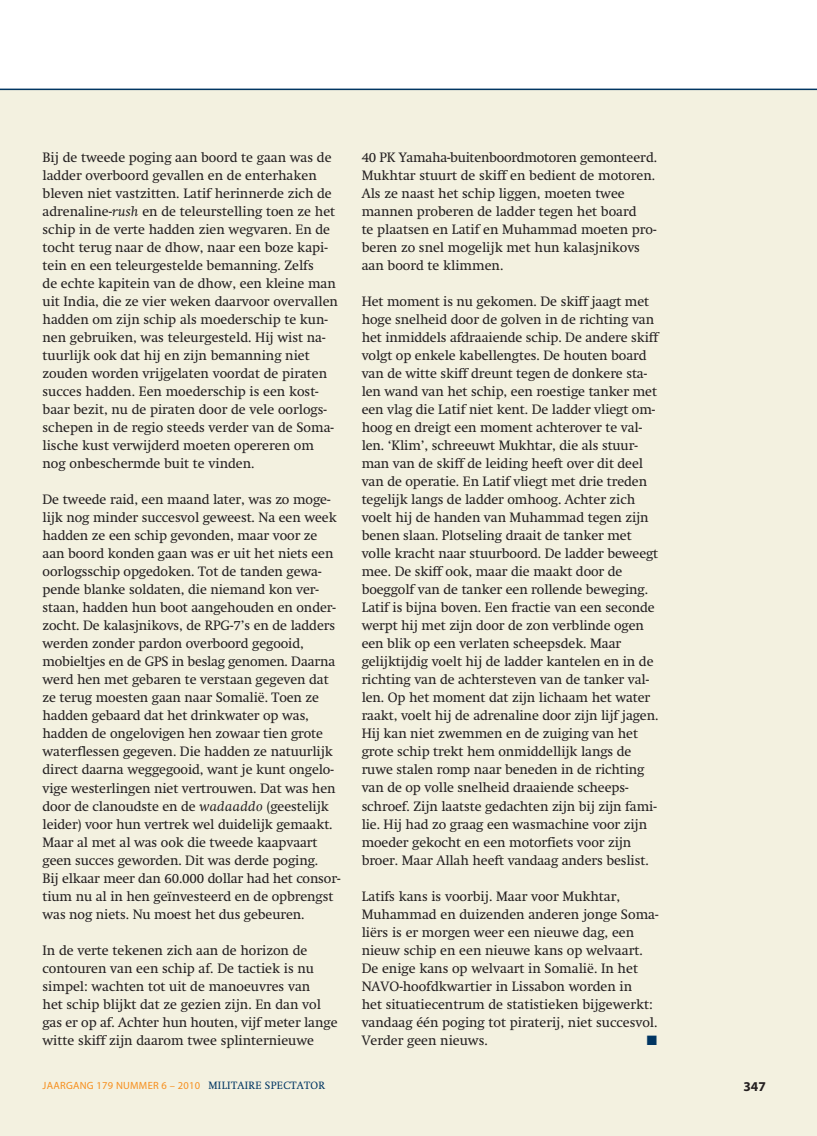
<style>
.page{position:relative;width:817px;height:1136px;background:#fff}
.page>*{position:absolute;margin:0;border:0;box-sizing:border-box;transform-origin:0 0}
.t1{font:13.5px/18px "Swift";letter-spacing:-.005em;color:#231f20}
.t2{font:700 13.5px "Myriad Pro";color:#231f20}
.t3{font:13.5px "Zapf Dingbats";color:#003562}
.t4{font:10.5px "Myriad Pro";letter-spacing:.025em;color:#f68f1e}
.s1{font-style:italic}
.s2{font-family:"Swift";color:#003562}
</style>
<div class="page">
<div style="left:0;top:89px;width:816px;height:1046px;background:#f3f1e0"></div>
<hr style="left:0;top:89px;width:816px;height:1px;background:#003562">
<p class="t1" style="left:43px;top:150px;width:297px">Bij de tweede poging aan boord te gaan was de ladder overboord gevallen en de enterhaken bleven niet vastzitten. Latif herinnerde zich de adrenaline-<span class="s1">rush</span> en de teleurstelling toen ze het schip in de verte hadden zien wegvaren. En de tocht terug naar de dhow, naar een boze kapi&shy;tein en een teleurgestelde bemanning. Zelfs<br>de echte kapitein van de dhow, een kleine man uit India, die ze vier weken daarvoor overvallen hadden om zijn schip als moederschip te kun&shy;nen gebruiken, was teleurgesteld. Hij wist na&shy;tuurlijk ook dat hij en zijn bemanning niet zouden worden vrijgelaten voordat de piraten succes hadden. Een moederschip is een kost&shy;baar bezit, nu de piraten door de vele oorlogs&shy;schepen in de regio steeds verder van de Soma&shy;lische kust verwijderd moeten opereren om nog onbeschermde buit te vinden.</p>
<p class="t1" style="left:43px;top:492px;width:299px">De tweede raid, een maand later, was zo moge&shy;lijk nog minder succesvol geweest. Na een week hadden ze een schip gevonden, maar voor ze aan boord konden gaan was er uit het niets een oorlogsschip opgedoken. Tot de tanden gewa&shy;pende blanke soldaten, die niemand kon ver&shy;staan, hadden hun boot aangehouden en onder&shy;zocht. De kalasjnikovs, de RPG-7’s en de ladders werden zonder pardon overboord gegooid, mobieltjes en de GPS in beslag genomen. Daarna werd hen met gebaren te verstaan gegeven dat ze terug moesten gaan naar Somalië. Toen ze hadden gebaard dat het drinkwater op was, hadden de ongelovigen hen zowaar tien grote waterflessen gegeven. Die hadden ze natuurlijk direct daarna weggegooid, want je kunt ongelo&shy;vige westerlingen niet vertrouwen. Dat was hen door de clanoudste en de <span class="s1">wadaaddo</span> (geestelijk leider) voor hun vertrek wel duidelijk gemaakt.<br>Maar al met al was ook die tweede kaapvaart geen succes geworden. Dit was derde poging.<br>Bij elkaar meer dan 60.000 dollar had het consor&shy;tium nu al in hen geïnvesteerd en de opbrengst was nog niets. Nu moest het dus gebeuren.</p>
<p class="t1" style="left:43px;top:942px;width:296px">In de verte tekenen zich aan de horizon de contouren van een schip af. De tactiek is nu simpel: wachten tot uit de manoeuvres van<br>het schip blijkt dat ze gezien zijn. En dan vol gas er op af. Achter hun houten, vijf meter lange witte skiff zijn daarom twee splinternieuwe</p>
<p class="t1" style="left:361px;top:150px;width:297px">40 PK Yamaha-buitenboordmotoren gemonteerd.<br>Mukhtar stuurt de skiff en bedient de motoren.<br>Als ze naast het schip liggen, moeten twee mannen proberen de ladder tegen het board<br>te plaatsen en Latif en Muhammad moeten pro&shy;beren zo snel mogelijk met hun kalasjnikovs aan boord te klimmen.</p>
<p class="t1" style="left:361px;top:294px;width:298px">Het moment is nu gekomen. De skiff jaagt met hoge snelheid door de golven in de richting van het inmiddels afdraaiende schip. De andere skiff volgt op enkele kabellengtes. De houten board van de witte skiff dreunt tegen de donkere sta&shy;len wand van het schip, een roestige tanker met een vlag die Latif niet kent. De ladder vliegt om&shy;hoog en dreigt een moment achterover te val&shy;len. ‘Klim’, schreeuwt Mukhtar, die als stuur&shy;man van de skiff de leiding heeft over dit deel van de operatie. En Latif vliegt met drie treden tegelijk langs de ladder omhoog. Achter zich voelt hij de handen van Muhammad tegen zijn benen slaan. Plotseling draait de tanker met volle kracht naar stuurboord. De ladder beweegt mee. De skiff ook, maar die maakt door de boeggolf van de tanker een rollende beweging.<br>Latif is bijna boven. Een fractie van een seconde werpt hij met zijn door de zon verblinde ogen een blik op een verlaten scheepsdek. Maar gelijktijdig voelt hij de ladder kantelen en in de richting van de achtersteven van de tanker val&shy;len. Op het moment dat zijn lichaam het water raakt, voelt hij de adrenaline door zijn lijf jagen.<br>Hij kan niet zwemmen en de zuiging van het grote schip trekt hem onmiddellijk langs de ruwe stalen romp naar beneden in de richting van de op volle snelheid draaiende scheeps&shy;schroef. Zijn laatste gedachten zijn bij zijn fami&shy;lie. Hij had zo graag een wasmachine voor zijn moeder gekocht en een motorfiets voor zijn broer. Maar Allah heeft vandaag anders beslist.</p>
<p class="t1" style="left:361px;top:888px;width:298px">Latifs kans is voorbij. Maar voor Mukhtar, Muhammad en duizenden anderen jonge Soma&shy;liërs is er morgen weer een nieuwe dag, een nieuw schip en een nieuwe kans op welvaart.<br>De enige kans op welvaart in Somalië. In het NAVO-hoofdkwartier in Lissabon worden in<br>het situatiecentrum de statistieken bijgewerkt: vandaag één poging tot piraterij, niet succesvol.<br>Verder geen nieuws.</p>
<p class="t3" style="left:646px;top:1031px;width:12px">■</p>
<p class="t4" style="left:43px;top:1080px;width:284px">JAARGANG 179 NUMMER 6 – 2010 <span class="s2">MILITAIRE SPECTATOR</span></p>
<p class="t2" style="left:743px;top:1081px;width:24px">347</p>
</div>
